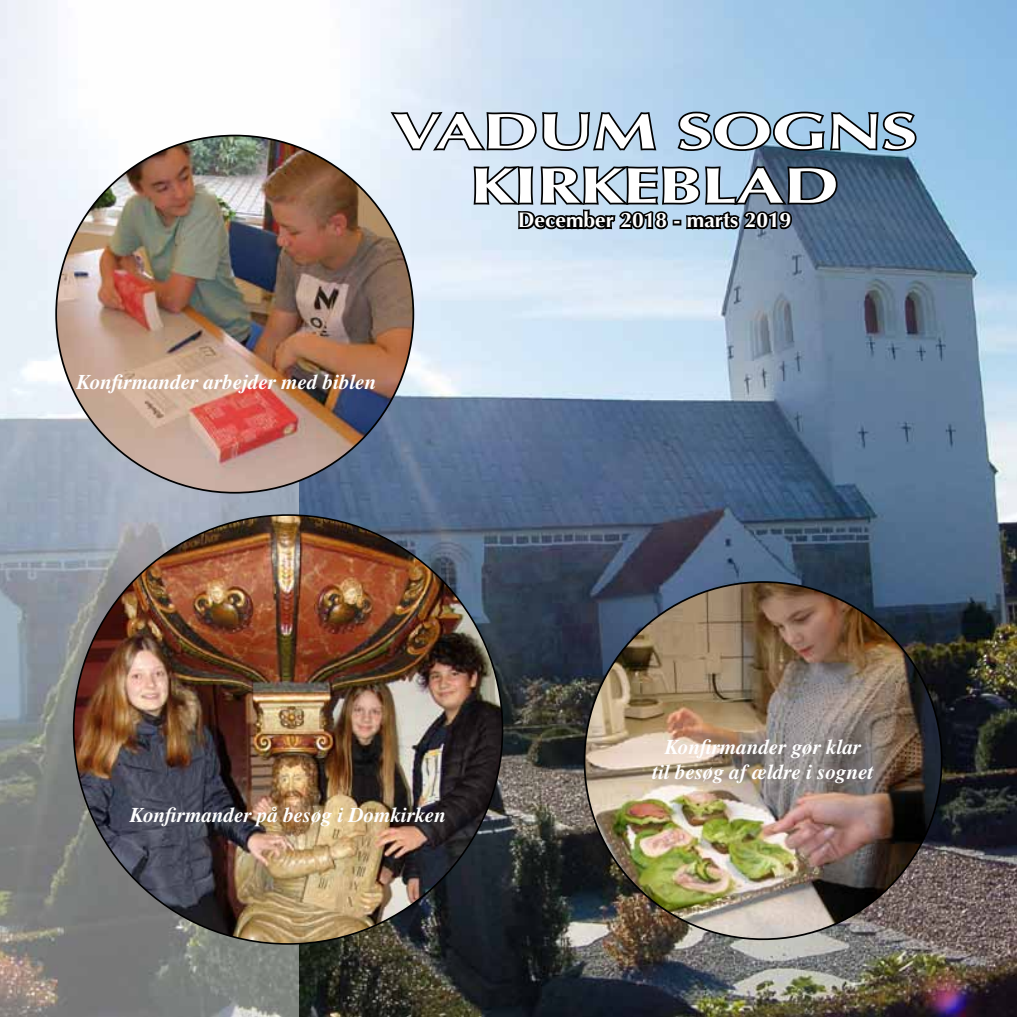
<style>
.page{position:relative;width:1017px;height:1017px;background:#fff}
.page>*{position:absolute;margin:0;border:0;box-sizing:border-box;transform-origin:0 0}
.t1{font:700 50.23px/54.2px "Optima";letter-spacing:-.01em;color:#fff;text-align:center;scale:1.43 1}
.t2{font:italic 700 21px/25.2px "Times";color:#fff;text-align:center}
.t3{font:700 21px "Optima";color:#fff}
</style>
<div class="page">
<img style="left:299px;top:0;width:718px;height:1017px">
<img style="left:0;top:0;width:299px;height:1017px">
<svg style="left:387px;top:110px;width:272px;height:43px;background:#8e9ba8"></svg>
<svg style="left:675px;top:109px;width:244px;height:44px;background:#678094"></svg>
<svg style="left:472px;top:164px;width:368px;height:73px;background:#6d7c8b"></svg>
<img style="left:584px;top:582px;width:358px;height:357px;border-radius:179px">
<img style="left:56px;top:136px;width:357px;height:357px;border-radius:179px">
<img style="left:74px;top:515px;width:429px;height:429px;border-radius:214px">
<h1 class="t1" style="left:392px;top:105px;width:369px">VADUM SOGNS<br>KIRKEBLAD</h1>
<p class="t3" style="left:518px;top:208px;width:275px">December 2018 - marts 2019</p>
<p class="t2" style="left:77px;top:369px;width:301px">Konfirmander arbejder med biblen</p>
<p class="t2" style="left:653px;top:734px;width:223px">Konfirmander gør klar<br>til besøg af ældre i sognet</p>
<p class="t2" style="left:130px;top:802px;width:318px">Konfirmander på besøg i Domkirken</p>
</div>
